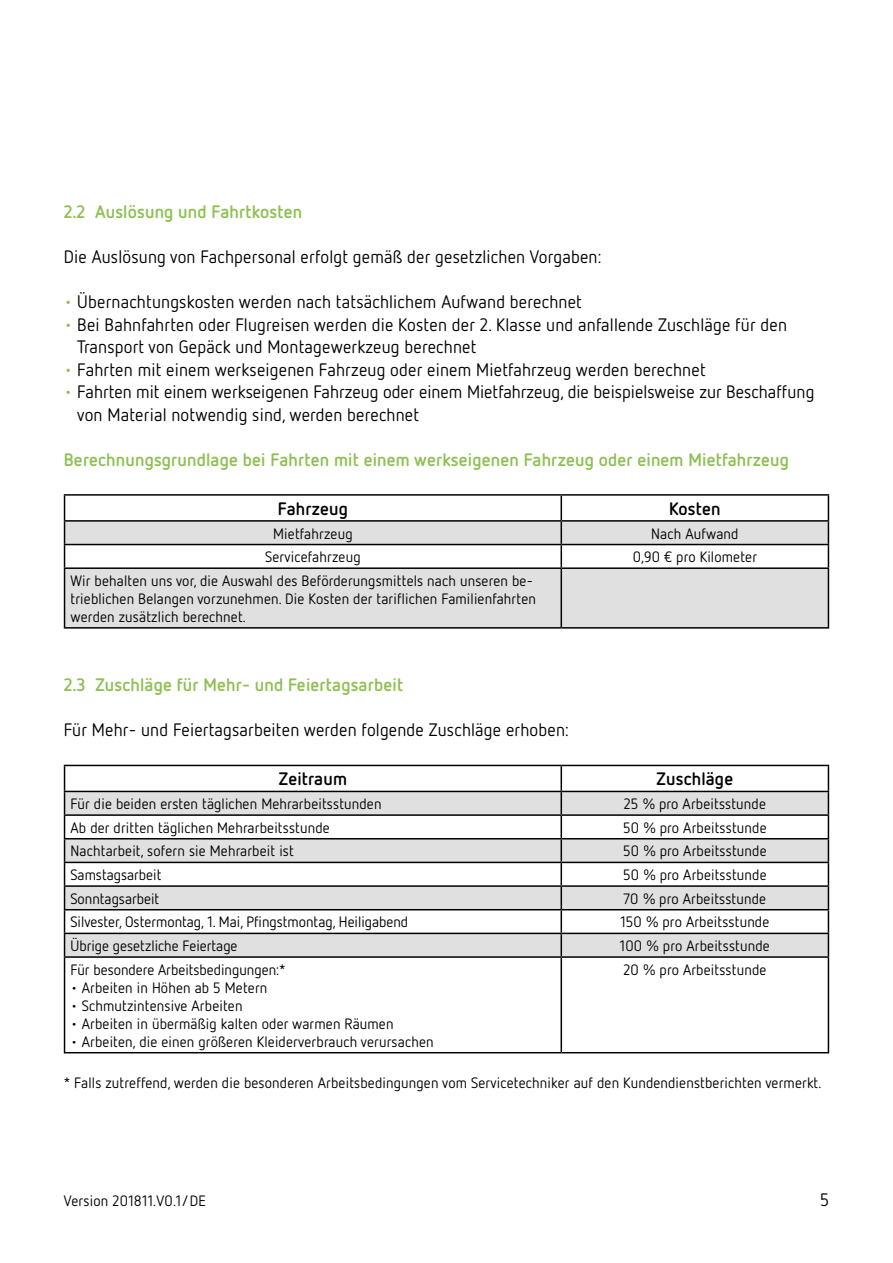
<style>
.page{position:relative;width:893px;height:1263px;background:#fff}
.page>*{position:absolute;margin:0;border:0;box-sizing:border-box;transform-origin:0 0}
.t1{font:18px/22.5px "Netto OT";letter-spacing:.01em;color:#000}
.t2{font:700 18px "Netto OT";letter-spacing:.01em;color:#8dc051}
.t3{font:700 18px "Netto OT";letter-spacing:.01em;color:#000}
.t4{font:15px/18px "Netto OT";letter-spacing:.01em;color:#000}
.s1{color:#8dc051}
</style>
<div class="page">
<svg style="left:65px;top:522px;width:763px;height:105px;fill:#e0e0e0"></svg>
<hr style="left:64px;top:494px;width:497px;height:2px;background:#000">
<hr style="left:561px;top:494px;width:268px;height:2px;background:#000">
<hr style="left:64px;top:520px;width:497px;height:2px;background:#000">
<hr style="left:561px;top:520px;width:268px;height:2px;background:#000">
<hr style="left:64px;top:544px;width:497px;height:1px;background:#000">
<svg style="left:64px;top:496px;width:1px;height:71px"></svg>
<hr style="left:561px;top:544px;width:268px;height:1px;background:#000">
<svg style="left:561px;top:496px;width:1px;height:71px"></svg>
<svg style="left:828px;top:496px;width:1px;height:71px"></svg>
<hr style="left:64px;top:567px;width:497px;height:2px;background:#000">
<hr style="left:64px;top:569px;width:1px;height:58px;background:#000">
<hr style="left:561px;top:567px;width:268px;height:2px;background:#000">
<hr style="left:561px;top:569px;width:1px;height:58px;background:#000">
<hr style="left:828px;top:569px;width:1px;height:58px;background:#000">
<hr style="left:64px;top:627px;width:497px;height:2px;background:#000">
<hr style="left:561px;top:627px;width:268px;height:2px;background:#000">
<svg style="left:65px;top:766px;width:763px;height:286px"></svg>
<svg style="left:65px;top:792px;width:763px;height:164px;fill:#e0e0e0"></svg>
<hr style="left:64px;top:765px;width:497px;height:1px;background:#000">
<hr style="left:561px;top:765px;width:268px;height:1px;background:#000">
<hr style="left:64px;top:791px;width:497px;height:1px;background:#000">
<hr style="left:561px;top:791px;width:268px;height:1px;background:#000">
<hr style="left:64px;top:814px;width:497px;height:2px;background:#000">
<hr style="left:561px;top:814px;width:268px;height:2px;background:#000">
<hr style="left:64px;top:838px;width:497px;height:1px;background:#000">
<hr style="left:561px;top:838px;width:268px;height:1px;background:#000">
<hr style="left:64px;top:862px;width:497px;height:1px;background:#000">
<hr style="left:561px;top:862px;width:268px;height:1px;background:#000">
<hr style="left:64px;top:885px;width:497px;height:2px;background:#000">
<hr style="left:561px;top:885px;width:268px;height:2px;background:#000">
<hr style="left:64px;top:909px;width:497px;height:1px;background:#000">
<hr style="left:561px;top:909px;width:268px;height:1px;background:#000">
<hr style="left:64px;top:933px;width:497px;height:1px;background:#000">
<svg style="left:64px;top:766px;width:1px;height:190px"></svg>
<hr style="left:561px;top:933px;width:268px;height:1px;background:#000">
<svg style="left:561px;top:766px;width:1px;height:190px"></svg>
<svg style="left:828px;top:766px;width:1px;height:190px"></svg>
<hr style="left:64px;top:956px;width:497px;height:2px;background:#000">
<hr style="left:64px;top:958px;width:1px;height:94px;background:#000">
<hr style="left:561px;top:956px;width:268px;height:2px;background:#000">
<hr style="left:561px;top:958px;width:1px;height:94px;background:#000">
<hr style="left:828px;top:958px;width:1px;height:94px;background:#000">
<hr style="left:64px;top:1052px;width:497px;height:1px;background:#000">
<hr style="left:561px;top:1052px;width:268px;height:1px;background:#000">
<p class="t2" style="left:64px;top:200px;width:240px">2.2 Auslösung und Fahrtkosten</p>
<p class="t1" style="left:64px;top:245px;width:539px">Die Auslösung von Fachpersonal erfolgt gemäß der gesetzlichen Vorgaben:</p>
<p class="t1" style="left:64px;top:290px;width:520px"><span class="s1">•</span> Übernachtungskosten werden nach tatsächlichem Aufwand berechnet</p>
<p class="t1" style="left:77px;top:313px;width:711px;text-indent:-14px"><span class="s1">•</span> Bei Bahnfahrten oder Flugreisen werden die Kosten der 2. Klasse und anfallende Zuschläge für den<br>Transport von Gepäck und Montagewerkzeug berechnet</p>
<p class="t1" style="left:64px;top:358px;width:643px"><span class="s1">•</span> Fahrten mit einem werkseigenen Fahrzeug oder einem Mietfahrzeug werden berechnet</p>
<p class="t1" style="left:77px;top:380px;width:739px;text-indent:-14px"><span class="s1">•</span> Fahrten mit einem werkseigenen Fahrzeug oder einem Mietfahrzeug, die beispielsweise zur Beschaffung von Material notwendig sind, werden berechnet</p>
<p class="t2" style="left:64px;top:448px;width:727px">Berechnungsgrundlage bei Fahrten mit einem werkseigenen Fahrzeug oder einem Mietfahrzeug</p>
<p class="t3" style="left:278px;top:497px;width:72px">Fahrzeug</p>
<p class="t3" style="left:669px;top:497px;width:53px">Kosten</p>
<p class="t4" style="left:273px;top:524px;width:81px">Mietfahrzeug</p>
<p class="t4" style="left:651px;top:524px;width:89px">Nach Aufwand</p>
<p class="t4" style="left:265px;top:548px;width:97px">Servicefahrzeug</p>
<p class="t4" style="left:633px;top:548px;width:126px">0,90 € pro Kilometer</p>
<p class="t4" style="left:71px;top:571px;width:467px">Wir behalten uns vor, die Auswahl des Beförderungsmittels nach unseren be&shy;trieblichen Belangen vorzunehmen. Die Kosten der tariflichen Familienfahrten werden zusätzlich berechnet.</p>
<p class="t2" style="left:64px;top:673px;width:341px">2.3 Zuschläge für Mehr- und Feiertagsarbeit</p>
<p class="t1" style="left:64px;top:718px;width:507px">Für Mehr- und Feiertagsarbeiten werden folgende Zuschläge erhoben:</p>
<p class="t3" style="left:279px;top:768px;width:70px">Zeitraum</p>
<p class="t3" style="left:657px;top:768px;width:78px">Zuschläge</p>
<p class="t4" style="left:71px;top:794px;width:313px">Für die beiden ersten täglichen Mehrarbeitsstunden</p>
<p class="t4" style="left:624px;top:794px;width:144px">25 % pro Arbeitsstunde</p>
<p class="t4" style="left:71px;top:818px;width:261px">Ab der dritten täglichen Mehrarbeitsstunde</p>
<p class="t4" style="left:623px;top:818px;width:145px">50 % pro Arbeitsstunde</p>
<p class="t4" style="left:71px;top:842px;width:225px">Nachtarbeit, sofern sie Mehrarbeit ist</p>
<p class="t4" style="left:623px;top:842px;width:145px">50 % pro Arbeitsstunde</p>
<p class="t4" style="left:71px;top:865px;width:92px">Samstagsarbeit</p>
<p class="t4" style="left:623px;top:865px;width:145px">50 % pro Arbeitsstunde</p>
<p class="t4" style="left:71px;top:889px;width:90px">Sonntagsarbeit</p>
<p class="t4" style="left:623px;top:889px;width:144px">70 % pro Arbeitsstunde</p>
<p class="t4" style="left:71px;top:913px;width:339px">Silvester, Ostermontag, 1. Mai, Pfingstmontag, Heiligabend</p>
<p class="t4" style="left:620px;top:913px;width:150px">150 % pro Arbeitsstunde</p>
<p class="t4" style="left:71px;top:936px;width:169px">Übrige gesetzliche Feiertage</p>
<p class="t4" style="left:620px;top:936px;width:151px">100 % pro Arbeitsstunde</p>
<p class="t4" style="left:71px;top:960px;width:217px">Für besondere Arbeitsbedingungen:*</p>
<p class="t4" style="left:71px;top:978px;width:198px">• Arbeiten in Höhen ab 5 Metern</p>
<p class="t4" style="left:71px;top:996px;width:174px">• Schmutzintensive Arbeiten</p>
<p class="t4" style="left:71px;top:1014px;width:325px">• Arbeiten in übermäßig kalten oder warmen Räumen</p>
<p class="t4" style="left:71px;top:1032px;width:365px">• Arbeiten, die einen größeren Kleiderverbrauch verursachen</p>
<p class="t4" style="left:623px;top:960px;width:145px">20 % pro Arbeitsstunde</p>
<p class="t4" style="left:64px;top:1073px;width:759px">* Falls zutreffend, werden die besonderen Arbeitsbedingungen vom Servicetechniker auf den Kundendienstberichten vermerkt.</p>
<p class="t4" style="left:64px;top:1191px;width:143px">Version 201811.V0.1/DE</p>
<p class="t1" style="left:820px;top:1188px;width:10px">5</p>
</div>
